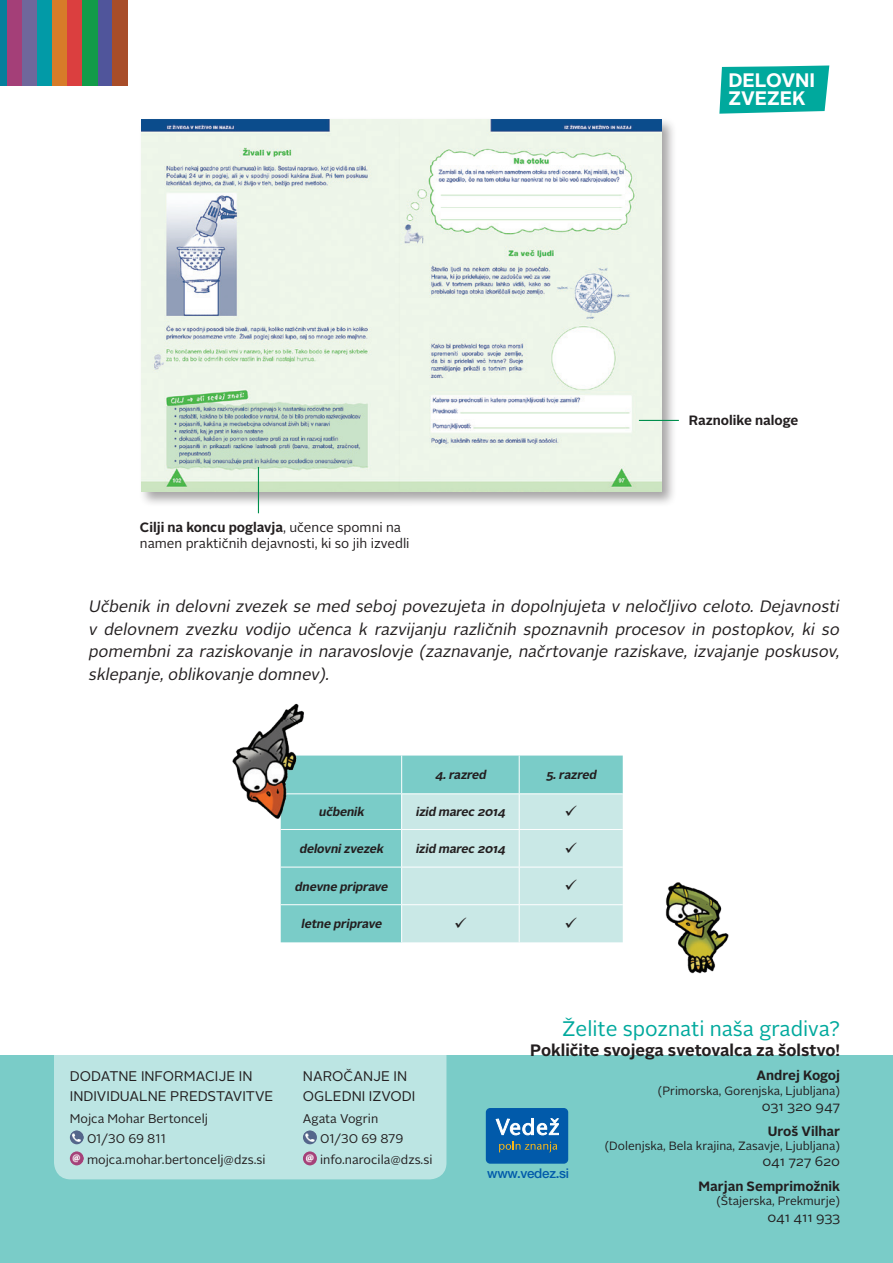
<style>
.page{position:relative;width:893px;height:1263px;background:#fff}
.page>*{position:absolute;margin:0;border:0;box-sizing:border-box;transform-origin:0 0}
.t1{font:21px "Alright Sans";color:#00a99d}
.t2{font:700 19.5px/18px "Alright Sans";color:#fff}
.t3{font:italic 16.5px/22.5px "Alright Sans";color:#231f20;text-align:justify}
.t4{font:700 16.5px "Alright Sans";color:#231f20}
.t5{font:13.95px/19.5px "Alright Sans";color:#231f20}
.t6{font:13.5px/16.2px "Alright Sans";color:#231f20}
.t7{font:700 13.5px "Alright Sans";color:#231f20}
.t8{font:500 13.35px "Helvetica Neue LT Std";letter-spacing:-.02em;color:#015aaa}
.t9{font:12.6px/19.5px "Alright Sans";color:#231f20}
.t10{font:italic 700 12.15px "Alright Sans";color:#231f20}
.t11{font:12px "Alright Sans";color:#231f20}
.s1{font-weight:700}
</style>
<div class="page">
<div style="left:138px;top:117px;width:539px;height:390px;background:#231f20;opacity:.4"></div>
<img style="left:141px;top:120px;width:521px;height:372px">
<div style="left:0;top:1055px;width:893px;height:208px;background:#7accc8"></div>
<svg style="left:719px;top:65px;width:110px;height:49px;background:#17b0a6"></svg>
<div style="left:98px;top:0;width:15px;height:85px;background:#50559b"></div>
<div style="left:113px;top:0;width:15px;height:85px;background:#a84d29"></div>
<div style="left:0;top:0;width:7px;height:85px;background:#057f9c"></div>
<div style="left:7px;top:0;width:15px;height:85px;background:#a43f78"></div>
<div style="left:22px;top:0;width:15px;height:85px;background:#6f679b"></div>
<div style="left:37px;top:0;width:15px;height:85px;background:#029aa7"></div>
<div style="left:52px;top:0;width:15px;height:85px;background:#d77c29"></div>
<div style="left:67px;top:0;width:15px;height:85px;background:#db3f3f"></div>
<div style="left:82px;top:0;width:15px;height:85px;background:#129b49"></div>
<div style="left:54px;top:1055px;width:392px;height:124px;background:#bce5e3"></div>
<img style="left:70px;top:1130px;width:14px;height:14px;border-radius:7px">
<img style="left:70px;top:1151px;width:14px;height:14px;border-radius:7px">
<img style="left:303px;top:1130px;width:14px;height:14px;border-radius:7px">
<img style="left:303px;top:1151px;width:14px;height:14px;border-radius:7px">
<hr style="left:258px;top:467px;width:1px;height:46px;background:#008f4d">
<hr style="left:639px;top:420px;width:40px;height:1px;background:#008f4d">
<div style="left:281px;top:755px;width:342px;height:187px;background:#7accc8"></div>
<hr style="left:401px;top:755px;width:1px;height:38px;background:#fff">
<hr style="left:519px;top:755px;width:1px;height:38px;background:#fff">
<hr style="left:281px;top:793px;width:121px;height:1px;background:#fff">
<hr style="left:402px;top:793px;width:117px;height:1px;background:#fff">
<hr style="left:401px;top:794px;width:1px;height:35px;background:#fff">
<hr style="left:519px;top:793px;width:104px;height:1px;background:#fff">
<hr style="left:281px;top:829px;width:121px;height:1px;background:#fff">
<hr style="left:401px;top:830px;width:1px;height:37px;background:#fff">
<hr style="left:281px;top:867px;width:121px;height:1px;background:#fff">
<hr style="left:401px;top:867px;width:1px;height:37px;background:#fff">
<hr style="left:281px;top:904px;width:121px;height:1px;background:#fff">
<hr style="left:401px;top:905px;width:1px;height:37px;background:#fff">
<img style="left:232px;top:703px;width:89px;height:131px">
<img style="left:665px;top:882px;width:64px;height:92px">
<div style="left:486px;top:1108px;width:82px;height:56px;background:#015aaa;border-radius:4px"></div>
<svg style="left:496px;top:1118px;width:63px;height:17px"></svg>
<svg style="left:499px;top:1141px;width:58px;height:11px"></svg>
<div style="left:402px;top:794px;width:221px;height:148px;background:#c9e8e6"></div>
<p class="t2" style="left:728px;top:72px;width:88px">DELOVNI<br>ZVEZEK</p>
<p class="t6" style="left:140px;top:519px;width:271px"><span class="s1">Cilji na koncu poglavja</span>, učence spomni na namen praktičnih dejavnosti, ki so jih izvedli</p>
<p class="t7" style="left:689px;top:410px;width:111px">Raznolike naloge</p>
<p class="t3" style="left:88px;top:595px;width:756px">Učbenik in delovni zvezek se med seboj povezujeta in dopolnjujeta v neločljivo celoto. Dejavnosti v delovnem zvezku vodijo učenca k razvijanju različnih spoznavnih procesov in postopkov, ki so pomembni za raziskovanje in naravoslovje (zaznavanje, načrtovanje raziskave, izvajanje poskusov, sklepanje,oblikovanje domnev).</p>
<p class="t10" style="left:435px;top:766px;width:56px">4.razred</p>
<p class="t10" style="left:546px;top:766px;width:55px">5.razred</p>
<p class="t10" style="left:318px;top:803px;width:50px">učbenik</p>
<p class="t10" style="left:415px;top:803px;width:94px">izid marec 2014</p>
<p class="t10" style="left:299px;top:840px;width:89px">delovnizvezek</p>
<p class="t10" style="left:415px;top:840px;width:94px">izid marec 2014</p>
<p class="t10" style="left:295px;top:878px;width:98px">dnevne priprave</p>
<p class="t10" style="left:301px;top:915px;width:85px">letne priprave</p>
<p class="t5" style="left:70px;top:1067px;width:21px">Dodatne</p>
<p class="t5" style="left:141px;top:1067px;width:32px">in formaci</p>
<p class="t5" style="left:218px;top:1067px;width:27px">je in</p>
<p class="t5" style="left:70px;top:1087px;width:9px">individualne</p>
<p class="t5" style="left:170px;top:1087px;width:10px">predstavitve</p>
<p class="t9" style="left:87px;top:1109px;width:123px;text-indent:-17px">Mojca Mohar Bertoncelj<br>01/30 69 811</p>
<p class="t9" style="left:87px;top:1150px;width:180px">mojca.mohar.bertoncelj@dzs.si</p>
<p class="t5" style="left:303px;top:1067px;width:114px">NAROČANJE IN<br>OGLEDNI IZVODI</p>
<p class="t9" style="left:320px;top:1109px;width:85px;text-indent:-17px">Agata Vogrin<br>01/30 69 879</p>
<p class="t9" style="left:320px;top:1150px;width:114px">info.narocila@dzs.si</p>
<p class="t1" style="left:562px;top:1014px;width:279px">Želite spoznati naša gradiva?</p>
<p class="t4" style="left:530px;top:1038px;width:311px">Pokličite svojega svetovalca za šolstvo!</p>
<p class="t7" style="left:757px;top:1066px;width:85px">Andrej Kogoj</p>
<p class="t11" style="left:658px;top:1082px;width:184px">(Primorska, Gorenjska, Ljubljana)</p>
<p class="t6" style="left:762px;top:1098px;width:80px">031 320 947</p>
<p class="t7" style="left:768px;top:1121px;width:74px">Uroš Vilhar</p>
<p class="t11" style="left:605px;top:1138px;width:237px">(Dolenjska, Bela krajina, Zasavje, Ljubljana)</p>
<p class="t6" style="left:763px;top:1154px;width:79px">041 727 620</p>
<p class="t7" style="left:699px;top:1177px;width:143px">Marjan Semprimožnik</p>
<p class="t11" style="left:716px;top:1193px;width:125px">(Štajerska, Prekmurje)</p>
<p class="t6" style="left:768px;top:1209px;width:74px">041 411 933</p>
<p class="t8" style="left:487px;top:1165px;width:83px">www.vedez.si</p>
</div>
